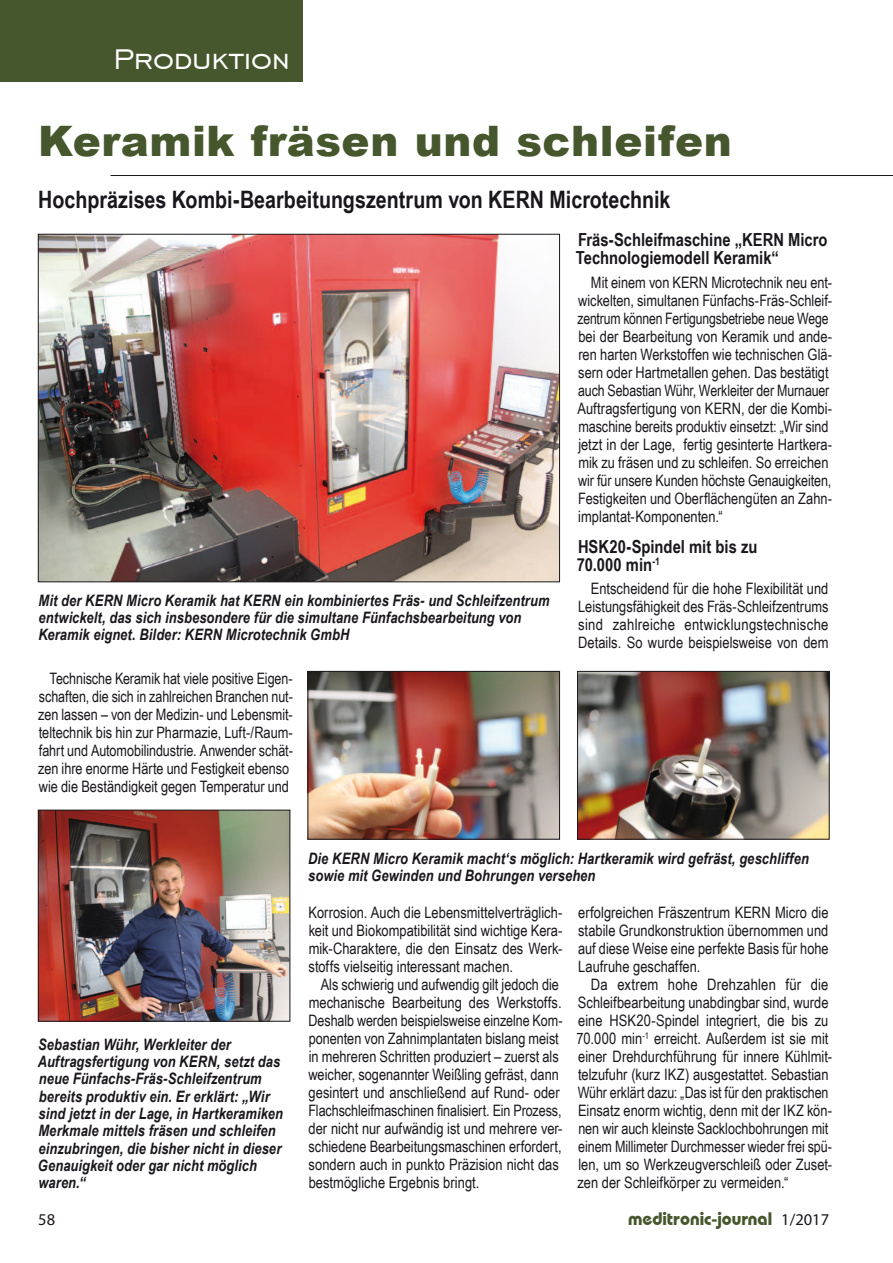
<style>
.page{position:relative;width:893px;height:1263px;background:#fff}
.page>*{position:absolute;margin:0;border:0;box-sizing:border-box;transform-origin:0 0}
.t1{font:900 42px "Arial";letter-spacing:.015em;color:#46562d}
.t2{font:36px "Engravers Gothic BT";letter-spacing:-.01em;color:#fff}
.t3{font:700 24px "Arial Narrow";color:#1a171c}
.t4{font:700 18px/18px "Arial Narrow";color:#1a171c}
.t5{font:700 18px "Bauhaus IT Cby BT";color:#46562d}
.t6{font:16.5px "Myriad Pro";color:#1a171c}
.t7{font:15.75px/18px "Arial Narrow";color:#1a171c}
.t8{font:italic 700 15.75px/17.4px "Arial Narrow";letter-spacing:.005em;color:#1a171c}
.s1{font-family:"Myriad Pro";font-weight:400;font-size:16.5px;color:#1a171c}
</style>
<div class="page">
<div style="left:0;top:0;width:303px;height:82px;background:#46562d"></div>
<hr style="left:111px;top:175px;width:782px;height:1px;background:#1a171c">
<img style="left:40px;top:236px;width:518px;height:344px">
<img style="left:40px;top:812px;width:248px;height:208px">
<div style="left:38px;top:810px;width:252px;height:212px;border:1px solid #1a171c"></div>
<img style="left:310px;top:673px;width:248px;height:164px">
<div style="left:308px;top:671px;width:252px;height:168px;border:1px solid #1a171c"></div>
<img style="left:579px;top:673px;width:249px;height:164px">
<div style="left:577px;top:671px;width:253px;height:168px;border:1px solid #1a171c"></div>
<h2 class="t2" style="left:113px;top:39px;width:178px">Produktion</h2>
<h1 class="t1" style="left:38px;top:111px;width:695px">Keramik fräsen und schleifen</h1>
<h3 class="t3" style="left:38px;top:182px;width:634px">Hochpräzises Kombi-Bearbeitungszentrum von KERN Microtechnik</h3>
<p class="t8" style="left:38px;top:590px;width:513px">Mit der KERN Micro Keramik hat KERN ein kombiniertes Fräs- und Schleifzentrum entwickelt, das sich insbesondere für die simultane Fünfachsbearbeitung von<br>Keramik eignet. Bilder: KERN Microtechnik GmbH</p>
<p class="t7" style="left:38px;top:669px;width:256px;text-indent:11px">Technische Keramik hat viele positive Eigen&shy;schaften, die sich in zahlreichen Branchen nut&shy;zen lassen – von der Medizin- und Lebensmit&shy;teltechnik bis hin zur Pharmazie, Luft-/Raum&shy;fahrt und Automobilindustrie. Anwender schät&shy;zen ihre enorme Härte und Festigkeit ebenso wie die Beständigkeit gegen Temperatur und</p>
<p class="t4" style="left:576px;top:229px;width:253px">Fräs-Schleifmaschine „KERN Micro<br>Technologiemodell Keramik“</p>
<p class="t7" style="left:577px;top:273px;width:256px;text-indent:13px">Mit einem von KERN Microtechnik neu ent&shy;wickelten, simultanen Fünfachs-Fräs-Schleif&shy;zentrum können Fertigungsbetriebe neue Wege bei der Bearbeitung von Keramik und ande&shy;ren harten Werkstoffen wie technischen Glä&shy;sern oder Hartmetallen gehen. Das bestätigt auch Sebastian Wühr, Werkleiter der Murnauer Auftragsfertigung von KERN, der die Kombi&shy;maschine bereits produktiv einsetzt: „Wir sind jetzt in der Lage, fertig gesinterte Hartkera&shy;mik zu fräsen und zu schleifen. So erreichen wir für unsere Kunden höchste Genauigkeiten, Festigkeiten und Oberflächengüten an Zahn&shy;implantat-Komponenten.“</p>
<p class="t4" style="left:577px;top:537px;width:182px">HSK20-Spindel mit bis zu<br>70.000 min<sup>-1</sup></p>
<p class="t7" style="left:578px;top:579px;width:252px;text-align:justify;text-indent:13px">Entscheidend für die hohe Flexibilität und Leistungsfähigkeit des Fräs-Schleifzentrums sind zahlreiche entwicklungstechnische Details. So wurde beispielsweise von dem</p>
<p class="t8" style="left:38px;top:1035px;width:247px">Sebastian Wühr, Werkleiter der Auftragsfertigung von KERN, setzt das neue Fünfachs-Fräs-Schleifzentrum bereits produktiv ein. Er erklärt: „Wir sind jetzt in der Lage, in Hartkeramiken Merkmale mittels fräsen und schleifen einzubringen, die bisher nicht in dieser Genauigkeit oder gar nicht möglich waren.“</p>
<p class="t8" style="left:308px;top:849px;width:502px">Die KERN Micro Keramik macht‘s möglich: Hartkeramik wird gefräst, geschliffen sowie mit Gewinden und Bohrungen versehen</p>
<p class="t7" style="left:309px;top:903px;width:255px;text-align:justify">Korrosion. Auch die Lebensmittelverträglich&shy;keit und Biokompatibilität sind wichtige Kera&shy;mik-Charaktere, die den Einsatz des Werk&shy;stoffs vielseitig interessant machen.</p>
<p class="t7" style="left:308px;top:975px;width:256px;text-indent:12px">Als schwierig und aufwendig gilt jedoch die mechanische Bearbeitung des Werkstoffs.<br>Deshalb werden beispielsweise einzelne Kom&shy;ponenten von Zahnimplantaten bislang meist in mehreren Schritten produziert – zuerst als weicher, sogenannter Weißling gefräst, dann gesintert und anschließend auf Rund- oder Flachschleifmaschinen finalisiert. Ein Prozess, der nicht nur aufwändig ist und mehrere ver&shy;schiedene Bearbeitungsmaschinen erfordert, sondern auch in punkto Präzision nicht das bestmögliche Ergebnis bringt.</p>
<p class="t7" style="left:578px;top:903px;width:252px;text-align:justify">erfolgreichen Fräszentrum KERN Micro die stabile Grundkonstruktion übernommen und auf diese Weise eine perfekte Basis für hohe Laufruhe geschaffen.</p>
<p class="t7" style="left:577px;top:975px;width:257px;text-indent:14px">Da extrem hohe Drehzahlen für die Schleifbearbeitung unabdingbar sind, wurde eine HSK20-Spindel integriert, die bis zu 70.000 min<sup>-1</sup> erreicht. Außerdem ist sie mit einer Drehdurchführung für innere Kühlmit&shy;telzufuhr (kurz IKZ) ausgestattet. Sebastian Wühr erklärt dazu: „Das ist für den praktischen Einsatz enorm wichtig, denn mit der IKZ kön&shy;nen wir auch kleinste Sacklochbohrungen mit einem Millimeter Durchmesser wieder frei spü&shy;len, um so Werkzeugverschleiß oder Zuset&shy;zen der Schleifkörper zu vermeiden.“</p>
<p class="t6" style="left:38px;top:1209px;width:18px">58</p>
<p class="t5" style="left:628px;top:1207px;width:203px">meditronic-journal <span class="s1">1/2017</span></p>
</div>
